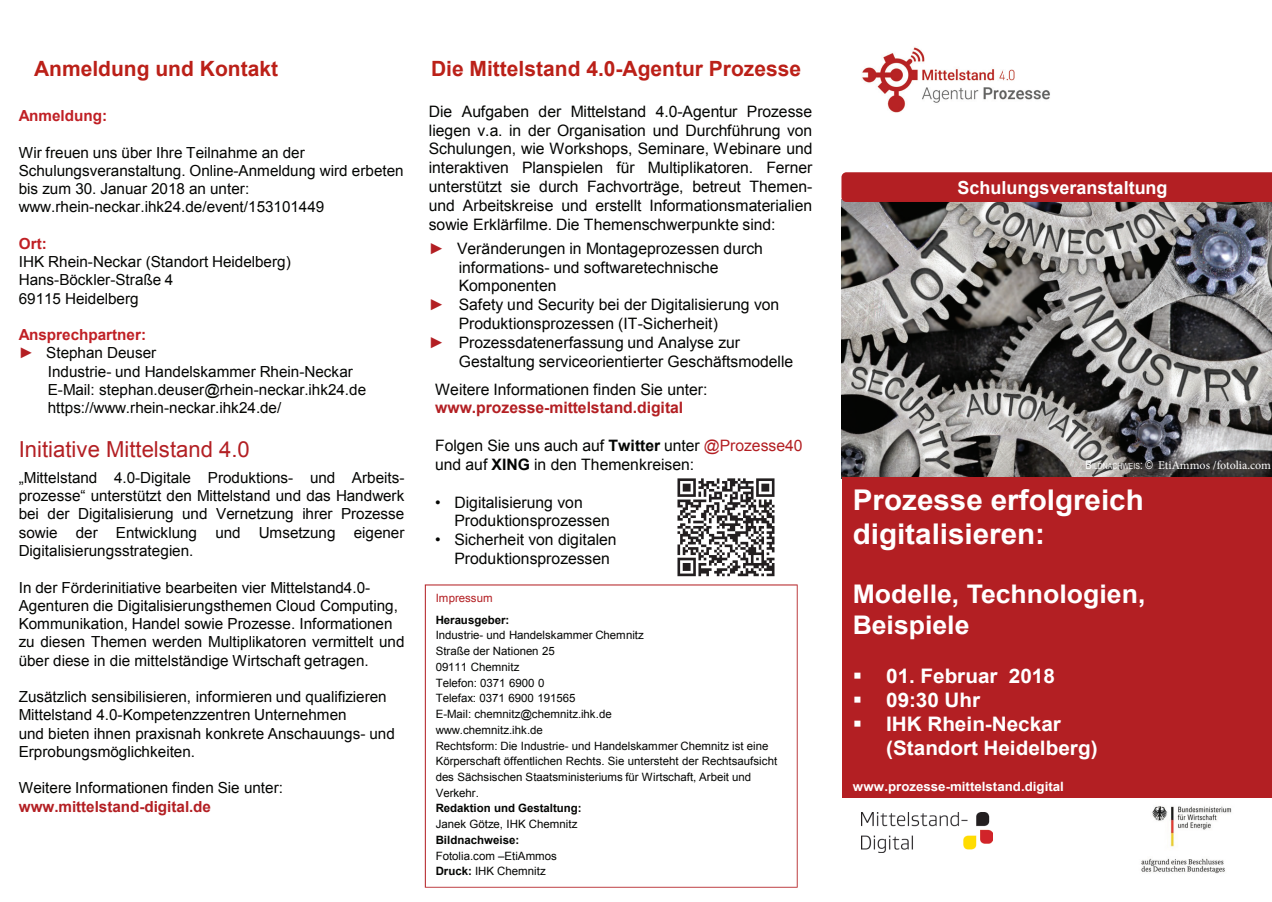
<style>
.page{position:relative;width:1272px;height:902px;background:#fff}
.page>*{position:absolute;margin:0;border:0;box-sizing:border-box;transform-origin:0 0}
.t1{font:700 28.5px/34.2px "Arial";color:#fff;scale:1.04 1}
.t2{font:700 25.65px/30.8px "Arial";color:#fff;scale:1.04 1}
.t3{font:22.05px "Arial";color:#b31f23}
.t4{font:700 21px "Arial";color:#bb2018}
.t5{font:700 19.95px/24px "Arial";color:#fff;scale:1.04 1}
.t6{font:700 18px "Arial";color:#fff}
.t7{font:15.75px/18.8px "Arial";color:#040503}
.t8{font:700 15.75px "Arial";color:#b31f23}
.t9{font:15.3px/18.3px "Arial";color:#040503}
.t10{font:700 15.3px "Arial";color:#c02025}
.t11{font:700 15.3px "Arial";color:#b31f23}
.t12{font:700 12.9px "Arial";color:#fff;scale:1.04 1}
.t13{font:12px "Minion Pro";letter-spacing:-.005em;color:#fff}
.t14{font:11.4px/15.8px "Arial";letter-spacing:-.005em;color:#040503}
.t15{font:700 11.4px "Arial";letter-spacing:-.005em;color:#040503}
.t16{font:11.4px "Arial";color:#b31f23}
.s1{color:#b31f23}
.s2{font-weight:700}
.s3{font-family:"Arial Narrow"}
.s4{font-family:"Arial Narrow";font-size:8.4px}
</style>
<div class="page">
<img style="left:861px;top:812px;width:131px;height:40px">
<img style="left:1141px;top:806px;width:91px;height:68px">
<img style="left:862px;top:47px;width:188px;height:65px">
<img style="left:677px;top:478px;width:98px;height:98px">
<svg style="left:425px;top:584px;width:372px;height:303px"></svg>
<img style="left:841px;top:202px;width:430px;height:276px">
<div style="left:841px;top:172px;width:430px;height:30px;background:#b31f23"></div>
<div style="left:842px;top:477px;width:429px;height:321px;background:#b31f23"></div>
<h3 class="t4" style="left:34px;top:55px;width:245px">Anmeldung und Kontakt</h3>
<h3 class="t4" style="left:431px;top:55px;width:371px">Die Mittelstand 4.0-Agentur Prozesse</h3>
<p class="t10" style="left:19px;top:105px;width:90px">Anmeldung:</p>
<p class="t9" style="left:19px;top:143px;width:386px">Wir freuen uns über Ihre Teilnahme an der Schulungsveranstaltung. Online-Anmeldung wird erbeten bis zum 30. Januar 2018 an unter: www.rhein-neckar.ihk24.de/event/153101449</p>
<p class="t10" style="left:19px;top:233px;width:30px">Ort:</p>
<p class="t9" style="left:19px;top:253px;width:274px">IHK Rhein-Neckar (Standort Heidelberg)<br>Hans-Böckler-Straße 4<br>69115 Heidelberg</p>
<p class="t10" style="left:19px;top:324px;width:129px">Ansprechpartner:</p>
<p class="t9" style="left:19px;top:344px;width:139px"><span class="s1">►</span> Stephan Deuser</p>
<p class="t9" style="left:48px;top:362px;width:306px">Industrie- und Handelskammer Rhein-Neckar</p>
<p class="t9" style="left:48px;top:380px;width:320px">E-Mail: stephan.deuser@rhein-neckar.ihk24.de</p>
<p class="t9" style="left:48px;top:399px;width:235px">https://www.rhein-neckar.ihk24.de/</p>
<h3 class="t3" style="left:19px;top:434px;width:232px">Initiative Mittelstand 4.0</h3>
<p class="t9" style="left:19px;top:468px;width:387px;text-align:justify">„Mittelstand 4.0-Digitale Produktions- und Arbeits&shy;prozesse“ unterstützt den Mittelstand und das Handwerk bei der Digitalisierung und Vernetzung ihrer Prozesse sowie der Entwicklung und Umsetzung eigener Digitalisierungsstrategien.</p>
<p class="t9" style="left:19px;top:578px;width:387px">In der Förderinitiative bearbeiten vier Mittelstand4.0- Agenturen die Digitalisierungsthemen Cloud Computing, Kommunikation, Handel sowie Prozesse. Informationen zu diesen Themen werden Multiplikatoren vermittelt und über diese in die mittelständige Wirtschaft getragen.</p>
<p class="t9" style="left:19px;top:687px;width:378px">Zusätzlich sensibilisieren, informieren und qualifizieren Mittelstand 4.0-Kompetenzzentren Unternehmen<br>und bieten ihnen praxisnah konkrete Anschauungs- und Erprobungsmöglichkeiten.</p>
<p class="t9" style="left:19px;top:779px;width:266px">Weitere Informationen finden Sie unter:</p>
<p class="t11" style="left:19px;top:796px;width:194px">www.mittelstand-digital.de</p>
<p class="t7" style="left:429px;top:102px;width:385px;text-align:justify">Die Aufgaben der Mittelstand 4.0-Agentur Prozesse liegen v.a. in der Organisation und Durchführung von Schulungen, wie Workshops, Seminare, Webinare und interaktiven Planspielen für Multiplikatoren. Ferner unterstützt sie durch Fachvorträge, betreut Themen&shy;und Arbeitskreise und erstellt Informationsmaterialien sowie Erklärfilme. Die Themenschwerpunkte sind:</p>
<p class="t7" style="left:429px;top:239px;width:336px"><span class="s1">►</span> Veränderungen in Montageprozessen durch</p>
<p class="t7" style="left:458px;top:258px;width:261px">informations- und softwaretechnische</p>
<p class="t7" style="left:458px;top:276px;width:99px">Komponenten</p>
<p class="t7" style="left:429px;top:295px;width:352px"><span class="s1">►</span> Safety und Security bei der Digitalisierung von</p>
<p class="t7" style="left:458px;top:314px;width:261px">Produktionsprozessen (IT-Sicherheit)</p>
<p class="t7" style="left:429px;top:333px;width:313px"><span class="s1">►</span> Prozessdatenerfassung und Analyse zur</p>
<p class="t7" style="left:458px;top:352px;width:336px">Gestaltung serviceorientierter Geschäftsmodelle</p>
<p class="t7" style="left:435px;top:380px;width:274px">Weitere Informationen finden Sie unter:</p>
<p class="t8" style="left:435px;top:397px;width:250px">www.prozesse-mittelstand.digital</p>
<p class="t7" style="left:435px;top:436px;width:369px">Folgen Sie uns auch auf <span class="s2">Twitter</span> unter <span class="s1">@Prozesse40 </span>und auf <span class="s2">XING</span> in den Themenkreisen:</p>
<p class="t7" style="left:454px;top:493px;width:157px;text-indent:-19px">• Digitalisierung von<br>Produktionsprozessen</p>
<p class="t7" style="left:454px;top:530px;width:164px;text-indent:-19px">• Sicherheit von digitalen<br>Produktionsprozessen</p>
<p class="t16" style="left:435px;top:590px;width:58px">Impressum</p>
<p class="t15" style="left:435px;top:612px;width:75px">Herausgeber:</p>
<p class="t14" style="left:435px;top:627px;width:343px">Industrie- und Handelskammer Chemnitz<br>Straße der Nationen 25<br>09111 Chemnitz<br>Telefon: 0371 6900 0<br>Telefax: 0371 6900 191565<br>E-Mail: chemnitz@chemnitz.ihk.de<br>www.chemnitz.ihk.de<br>Rechtsform: Die Industrie- und Handelskammer Chemnitz ist eine Körperschaft öffentlichen Rechts. Sie untersteht der Rechtsaufsicht des Sächsischen Staatsministeriums für Wirtschaft, Arbeit und Verkehr.</p>
<p class="t15" style="left:435px;top:800px;width:147px">Redaktion und Gestaltung:</p>
<p class="t14" style="left:435px;top:816px;width:143px">Janek Götze, IHK Chemnitz</p>
<p class="t15" style="left:435px;top:832px;width:85px">Bildnachweise:</p>
<p class="t14" style="left:435px;top:847px;width:123px">Fotolia.com –EtiAmmos<br><span class="s2">Druck:</span> IHK Chemnitz</p>
<p class="t6" style="left:957px;top:175px;width:212px">Schulungsveranstaltung</p>
<p class="t13" style="left:1085px;top:457px;width:187px"><span class="s3">B</span><span class="s4">ILDNACHWEIS</span><span class="s3">: ©</span> EtiAmmos /fotolia.com</p>
<h1 class="t1" style="left:852px;top:483px;width:281px">Prozesse erfolgreich digitalisieren:</h1>
<h2 class="t2" style="left:852px;top:579px;width:283px">Modelle, Technologien,<br>Beispiele</h2>
<h3 class="t5" style="left:852px;top:664px;width:196px">▪ 01. Februar 2018</h3>
<h3 class="t5" style="left:852px;top:688px;width:124px">▪ 09:30 Uhr</h3>
<h3 class="t5" style="left:886px;top:712px;width:205px;text-indent:-33px">▪ IHK Rhein-Neckar (Standort Heidelberg)</h3>
<p class="t12" style="left:852px;top:777px;width:205px">www.prozesse-mittelstand.digital</p>
</div>
